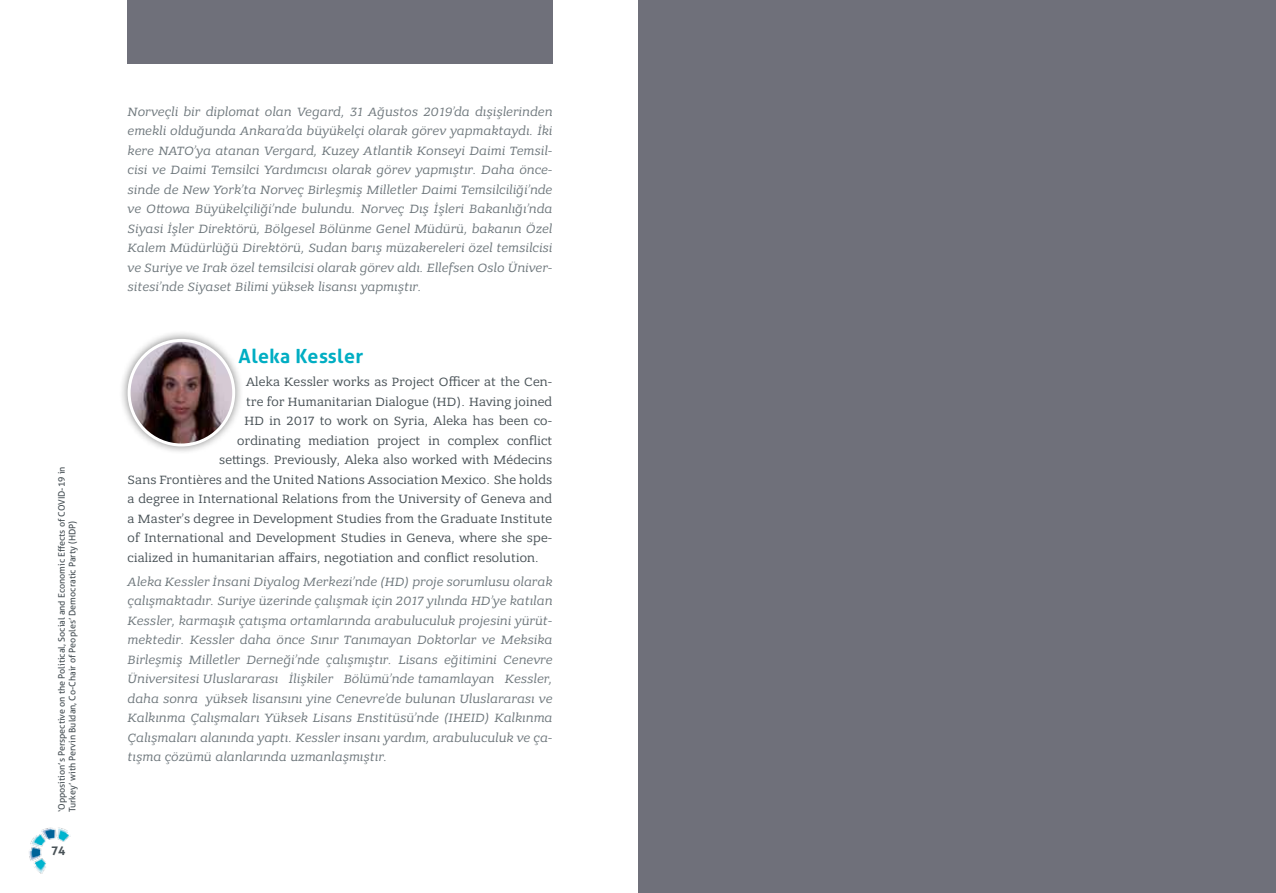
<style>
.page{position:relative;width:1276px;height:893px;background:#fff}
.page>*{position:absolute;margin:0;border:0;box-sizing:border-box;transform-origin:0 0}
.t1{font:700 19.5px "Aller";letter-spacing:.02em;color:#00aec3}
.t2{font:italic 12.75px/19.5px "Bandera Pro";letter-spacing:.02em;color:#6e777c;text-align:justify}
.t3{font:12.75px "Bandera Pro";letter-spacing:.02em;color:#485156}
.t4{font:700 12px "Aller";color:#485156}
.t5{font:9px/10.5px "Aller";color:#485156}
</style>
<div class="page">
<div style="left:128px;top:0;width:425px;height:64px;background:#6f707a"></div>
<img style="left:29px;top:827px;width:42px;height:47px">
<div style="left:119px;top:330px;width:125px;height:125px;background:#000;opacity:.5"></div>
<img style="left:129px;top:340px;width:105px;height:105px;border-radius:52px">
<div style="left:128px;top:339px;width:107px;height:107px;border:3px solid #fff;border-radius:50%"></div>
<div style="left:638px;top:0;width:638px;height:893px;background:#6f707a"></div>
<p class="t5" style="left:56px;top:812px;width:347px;rotate:-90deg">‘Opposition’s Perspective on the Political, Social and Economic Effects of COVID-19 in<br>Turkey’ with Pervin Buldan, Co-Chair of Peoples’ Democratic Party (HDP)</p>
<p class="t4" style="left:51px;top:843px;width:16px">74</p>
<p class="t2" style="left:128px;top:102px;width:426px">Norveçli bir diplomat olan Vegard, 31 Ağustos 2019’da dışişlerinden emekli olduğunda Ankara’da büyükelçi olarak görev yapmaktaydı. İki kere NATO’ya atanan Vergard, Kuzey Atlantik Konseyi Daimi Temsil&shy;cisi ve Daimi Temsilci Yardımcısı olarak görev yapmıştır. Daha önce&shy;sinde de New York’ta Norveç Birleşmiş Milletler Daimi Temsilciliği’nde ve Ottowa Büyükelçiliği’nde bulundu. Norveç Dış İşleri Bakanlığı’nda Siyasi İşler Direktörü, Bölgesel Bölünme Genel Müdürü, bakanın Özel Kalem Müdürlüğü Direktörü, Sudan barış müzakereleri özel temsilcisi ve Suriye ve Irak özel temsilcisi olarak görev aldı. Ellefsen Oslo Üniver&shy;sitesi’nde Siyaset Bilimi yüksek lisansı yapmıştır.</p>
<h1 class="t1" style="left:239px;top:344px;width:126px">Aleka Kessler</h1>
<p class="t3" style="left:246px;top:374px;width:308px">Aleka Kessler works as Project Officer at the Cen-</p>
<p class="t3" style="left:246px;top:394px;width:307px">tre for Humanitarian Dialogue (HD). Having joined</p>
<p class="t3" style="left:245px;top:413px;width:309px">HD in 2017 to work on Syria, Aleka has been co-</p>
<p class="t3" style="left:237px;top:433px;width:316px">ordinating mediation project in complex conflict</p>
<p class="t3" style="left:219px;top:452px;width:335px">settings. Previously, Aleka also worked with Médecins</p>
<p class="t3" style="left:128px;top:472px;width:426px">Sans Frontières and the United Nations Association Mexico. She holds</p>
<p class="t3" style="left:128px;top:491px;width:426px">a degree in International Relations from the University of Geneva and</p>
<p class="t3" style="left:128px;top:511px;width:426px">a Master’s degree in Development Studies from the Graduate Institute</p>
<p class="t3" style="left:128px;top:530px;width:426px">of International and Development Studies in Geneva, where she spe-</p>
<p class="t3" style="left:128px;top:550px;width:413px">cialized in humanitarian affairs, negotiation and conflict resolution.</p>
<p class="t2" style="left:128px;top:572px;width:426px">Aleka Kessler İnsani Diyalog Merkezi’nde (HD) proje sorumlusu olarak çalışmaktadır. Suriye üzerinde çalışmak için 2017 yılında HD’ye katılan Kessler, karmaşık çatışma ortamlarında arabuluculuk projesini yürüt&shy;mektedir. Kessler daha önce Sınır Tanımayan Doktorlar ve Meksika Birleşmiş Milletler Derneği’nde çalışmıştır. Lisans eğitimini Cenevre Üniversitesi Uluslararası İlişkiler Bölümü’nde tamamlayan Kessler, daha sonra yüksek lisansını yine Cenevre’de bulunan Uluslararası ve Kalkınma Çalışmaları Yüksek Lisans Enstitüsü’nde (IHEID) Kalkınma Çalışmaları alanında yaptı. Kessler insanı yardım, arabuluculuk ve ça&shy;tışma çözümü alanlarında uzmanlaşmıştır.</p>
</div>
